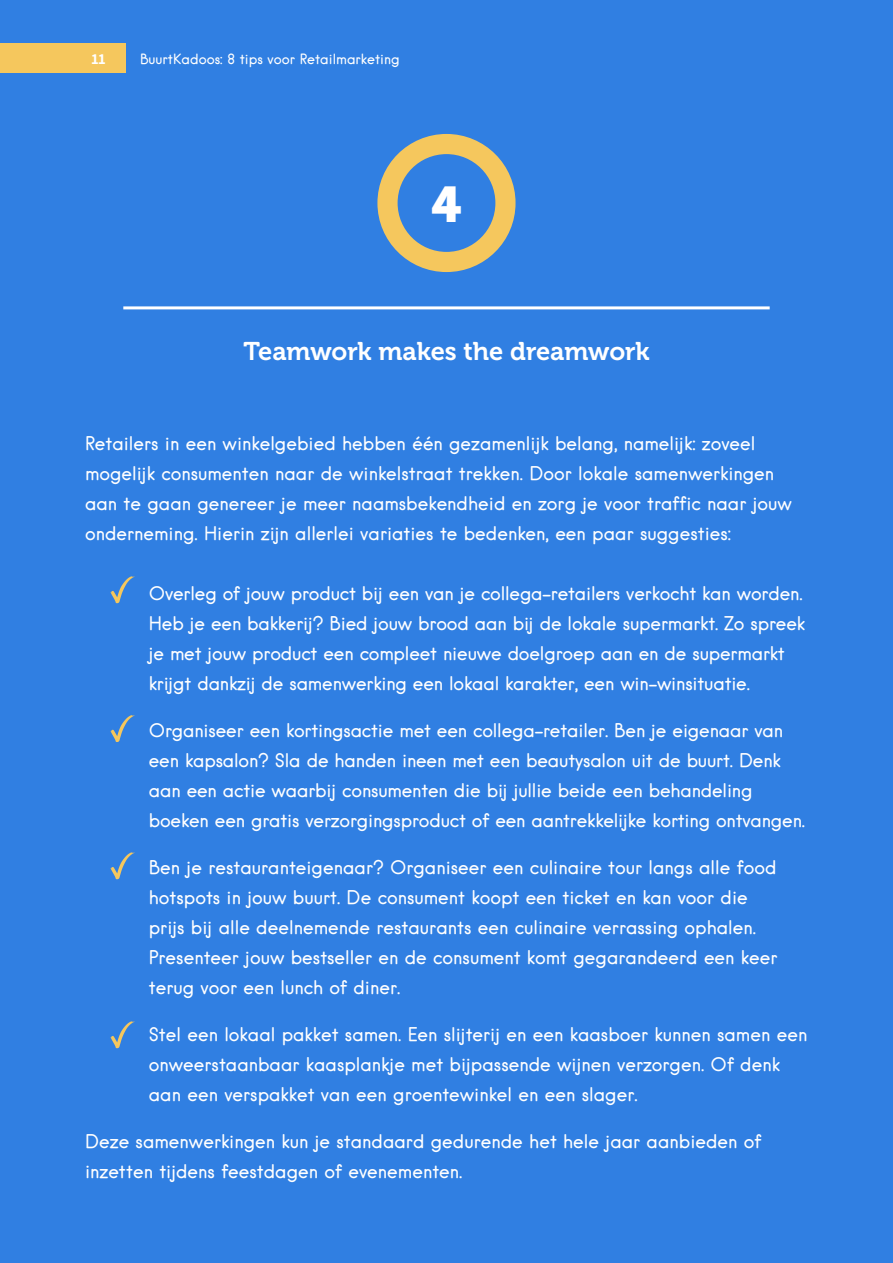
<style>
.page{position:relative;width:893px;height:1263px;background:#307fe2}
.page>*{position:absolute;margin:0;border:0;box-sizing:border-box;transform-origin:0 0}
.t1{font:49.8px "Museo 900";color:#fff}
.t2{font:25.5px "Museo 700";color:#fff}
.t3{font:18px/30px "Hanken";color:#fff}
.t4{font:700 15px "Assistant";color:#fff}
.t5{font:13.5px "Hanken";color:#fff}
</style>
<div class="page">
<div style="left:377px;top:134px;width:138px;height:138px;border:20px solid #f5c75d;border-radius:50%"></div>
<hr style="left:123px;top:306px;width:647px;height:3px;background:#fff">
<div style="left:0;top:43px;width:125px;height:30px;background:#f5c75d"></div>
<svg style="left:111px;top:576px;width:24px;height:27px"></svg>
<svg style="left:111px;top:715px;width:24px;height:27px"></svg>
<svg style="left:111px;top:852px;width:24px;height:27px"></svg>
<svg style="left:111px;top:1021px;width:24px;height:27px"></svg>
<p class="t4" style="left:91px;top:49px;width:16px">11</p>
<p class="t5" style="left:140px;top:50px;width:261px">BuurtKadoos: 8 tips voor Retailmarketing</p>
<h1 class="t1" style="left:431px;top:176px;width:32px">4</h1>
<h2 class="t2" style="left:243px;top:337px;width:408px">Teamwork makes the dreamwork</h2>
<p class="t3" style="left:85px;top:428px;width:708px">Retailers in een winkelgebied hebben één gezamenlijk belang, namelijk: zoveel mogelijk consumenten naar de winkelstraat trekken. Door lokale samenwerkingen aan te gaan genereer je meer naamsbekendheid en zorg je voor traffic naar jouw onderneming. Hierin zijn allerlei variaties te bedenken, een paar suggesties:</p>
<p class="t3" style="left:149px;top:578px;width:658px">Overleg of jouw product bij een van je collega-retailers verkocht kan worden.<br>Heb je een bakkerij? Bied jouw brood aan bij de lokale supermarkt. Zo spreek je met jouw product een compleet nieuwe doelgroep aan en de supermarkt krijgt dankzij de samenwerking een lokaal karakter, een win-winsituatie.</p>
<p class="t3" style="left:149px;top:715px;width:658px">Organiseer een kortingsactie met een collega-retailer. Ben je eigenaar van een kapsalon? Sla de handen ineen met een beautysalon uit de buurt. Denk aan een actie waarbij consumenten die bij jullie beide een behandeling boeken een gratis verzorgingsproduct of een aantrekkelijke korting ontvangen.</p>
<p class="t3" style="left:149px;top:852px;width:630px">Ben je restauranteigenaar? Organiseer een culinaire tour langs alle food hotspots in jouw buurt. De consument koopt een ticket en kan voor die prijs bij alle deelnemende restaurants een culinaire verrassing ophalen.<br>Presenteer jouw bestseller en de consument komt gegarandeerd een keer terug voor een lunch of diner.</p>
<p class="t3" style="left:149px;top:1019px;width:660px">Stel een lokaal pakket samen. Een slijterij en een kaasboer kunnen samen een onweerstaanbaar kaasplankje met bijpassende wijnen verzorgen. Of denk aan een verspakket van een groentewinkel en een slager.</p>
<p class="t3" style="left:85px;top:1126px;width:678px">Deze samenwerkingen kun je standaard gedurende het hele jaar aanbieden of inzetten tijdens feestdagen of evenementen.</p>
</div>
